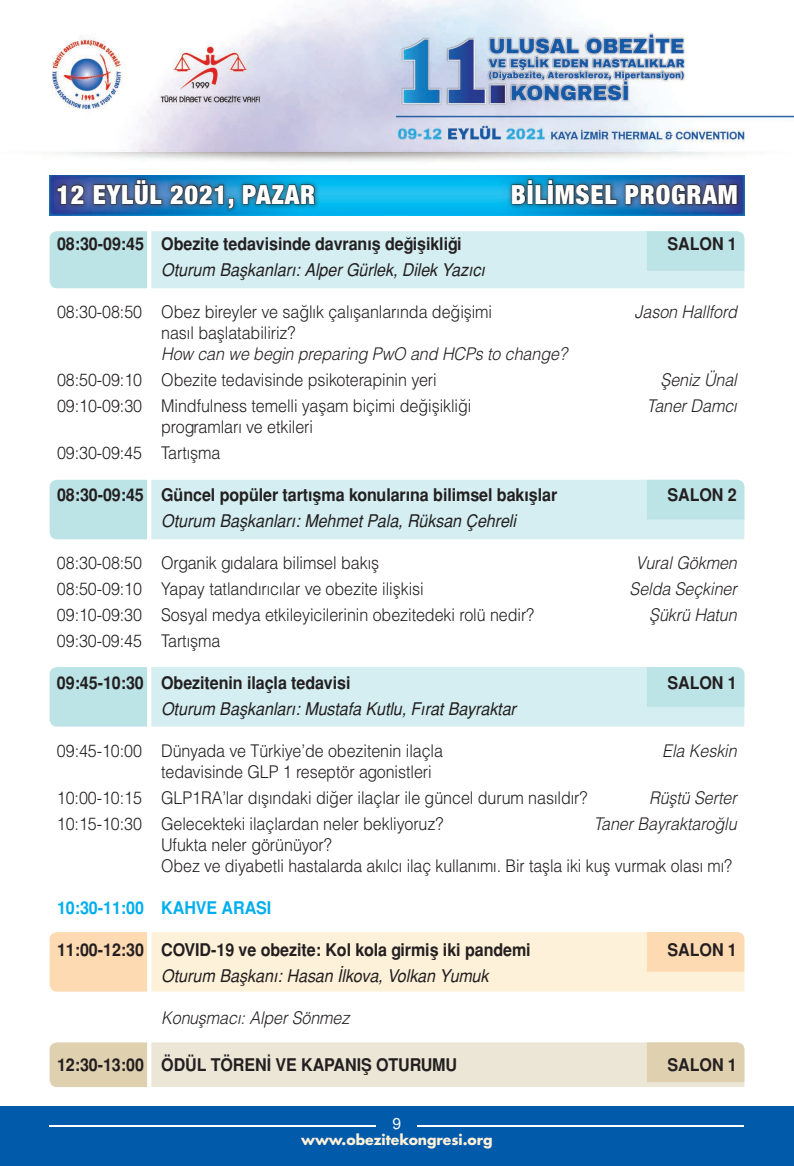
<style>
.page{position:relative;width:794px;height:1166px;background:#fff}
.page>*{position:absolute;margin:0;border:0;box-sizing:border-box;transform-origin:0 0}
.t1{font:900 condensed 26.25px "Helvetica Neue";letter-spacing:.03em;color:#fff}
.t2{font:17.5px/25.9px "Helvetica Light Normal Tr";letter-spacing:-.005em;color:#231f20;scale:.92 1}
.t3{font:700 17.5px "Helvetica Tr";letter-spacing:-.005em;color:#231f20;scale:.92 1}
.t4{font:17.5px "Helvetica Light Italic Tr";letter-spacing:-.005em;color:#231f20;scale:.92 1}
.t5{font:italic 17.5px "Helvetica Tr";letter-spacing:-.005em;color:#231f20;scale:.92 1}
.t6{font:700 17.5px "Helvetica Tr";letter-spacing:-.005em;color:#00aeef;scale:.92 1}
.t7{font:15.75px "Helvetica Normal Tr";color:#fff}
.t8{font:14px "Futura Bold Tr";color:#fef1d9}
</style>
<div class="page">
<img style="left:49px;top:0;width:745px;height:1087px">
<div style="left:0;top:1106px;width:794px;height:60px;background:#015aaa"></div>
<hr style="left:417px;top:1125px;width:327px;height:1px;background:#fff">
<hr style="left:50px;top:1125px;width:326px;height:1px;background:#fff">
<svg style="left:50px;top:231px;width:694px;height:57px;background:#cfebee"></svg>
<svg style="left:50px;top:480px;width:694px;height:59px;background:#cfebee"></svg>
<svg style="left:50px;top:667px;width:694px;height:59px;background:#cfebee"></svg>
<svg style="left:50px;top:932px;width:694px;height:59px;background:#feebd0"></svg>
<svg style="left:50px;top:1042px;width:694px;height:45px;background:#e8e0cc"></svg>
<img style="left:50px;top:175px;width:694px;height:40px">
<div style="left:52px;top:174px;width:690px;height:40px;background:#231f20;opacity:.75"></div>
<svg style="left:57px;top:184px;width:27px;height:21px"></svg>
<svg style="left:93px;top:179px;width:69px;height:26px;background:#354b6e"></svg>
<svg style="left:170px;top:184px;width:64px;height:25px;background:#295d7d"></svg>
<svg style="left:242px;top:178px;width:74px;height:27px;background:#186986"></svg>
<svg style="left:511px;top:180px;width:106px;height:26px;background:#225a75"></svg>
<svg style="left:625px;top:174px;width:112px;height:32px;background:#354e75"></svg>
<h1 class="t1" style="left:56px;top:173px;width:260px">12 EYLÜL 2021, PAZAR</h1>
<h1 class="t1" style="left:511px;top:173px;width:228px">BİLİMSEL PROGRAM</h1>
<p class="t3" style="left:57px;top:233px;width:441px">08:30-09:45 Obezite tedavisinde davranış değişikliği</p>
<p class="t3" style="left:667px;top:233px;width:77px">SALON 1</p>
<p class="t5" style="left:161px;top:259px;width:353px">Oturum Başkanları: Alper Gürlek, Dilek Yazıcı</p>
<p class="t2" style="left:57px;top:298px;width:474px">08:30-08:50 Obez bireyler ve sağlık çalışanlarında değişimi</p>
<p class="t4" style="left:634px;top:301px;width:113px">Jason Hallford</p>
<p class="t2" style="left:161px;top:319px;width:148px">nasıl başlatabiliriz?</p>
<p class="t4" style="left:161px;top:343px;width:442px">How can we begin preparing PwO and HCPs to change?</p>
<p class="t2" style="left:57px;top:366px;width:414px">08:50-09:10 Obezite tedavisinde psikoterapinin yeri</p>
<p class="t4" style="left:660px;top:369px;width:84px">Şeniz Ünal</p>
<p class="t2" style="left:57px;top:392px;width:452px">09:10-09:30 Mindfulness temelli yaşam biçimi değişikliği</p>
<p class="t4" style="left:647px;top:395px;width:99px">Taner Damcı</p>
<p class="t2" style="left:57px;top:413px;width:280px;text-indent:104px">programları ve etkileri<br>09:30-09:45 Tartışma</p>
<p class="t3" style="left:57px;top:484px;width:545px">08:30-09:45 Güncel popüler tartışma konularına bilimsel bakışlar</p>
<p class="t3" style="left:667px;top:484px;width:77px">SALON 2</p>
<p class="t5" style="left:161px;top:510px;width:387px">Oturum Başkanları: Mehmet Pala, Rüksan Çehreli</p>
<p class="t2" style="left:57px;top:549px;width:352px">08:30-08:50 Organik gıdalara bilimsel bakış</p>
<p class="t4" style="left:636px;top:552px;width:111px">Vural Gökmen</p>
<p class="t2" style="left:57px;top:575px;width:400px">08:50-09:10 Yapay tatlandırıcılar ve obezite ilişkisi</p>
<p class="t4" style="left:629px;top:578px;width:118px">Selda Seçkiner</p>
<p class="t2" style="left:57px;top:601px;width:520px">09:10-09:30 Sosyal medya etkileyicilerinin obezitedeki rolü nedir?</p>
<p class="t4" style="left:649px;top:603px;width:97px">Şükrü Hatun</p>
<p class="t2" style="left:57px;top:627px;width:179px">09:30-09:45 Tartışma</p>
<p class="t3" style="left:57px;top:672px;width:320px">09:45-10:30 Obezitenin ilaçla tedavisi</p>
<p class="t3" style="left:667px;top:672px;width:77px">SALON 1</p>
<p class="t5" style="left:161px;top:698px;width:387px">Oturum Başkanları: Mustafa Kutlu, Fırat Bayraktar</p>
<p class="t2" style="left:57px;top:737px;width:421px">09:45-10:00 Dünyada ve Türkiye’de obezitenin ilaçla</p>
<p class="t4" style="left:662px;top:739px;width:82px">Ela Keskin</p>
<p class="t2" style="left:57px;top:758px;width:578px;text-indent:104px">tedavisinde GLP 1 reseptör agonistleri<br>10:00-10:15 GLP1RA’lar dışındaki diğer ilaçlar ile güncel durum nasıldır?</p>
<p class="t4" style="left:649px;top:786px;width:97px">Rüştü Serter</p>
<p class="t2" style="left:57px;top:810px;width:422px">10:15-10:30 Gelecekteki ilaçlardan neler bekliyoruz?</p>
<p class="t4" style="left:594px;top:812px;width:157px">Taner Bayraktaroğlu</p>
<p class="t2" style="left:161px;top:833px;width:622px;line-height:21.2px">Ufukta neler görünüyor?<br>Obez ve diyabetli hastalarda akılcı ilaç kullanımı. Bir taşla iki kuş vurmak olası mı?</p>
<p class="t6" style="left:57px;top:897px;width:234px">10:30-11:00 KAHVE ARASI</p>
<p class="t3" style="left:57px;top:939px;width:516px">11:00-12:30 COVID-19 ve obezite: Kol kola girmiş iki pandemi</p>
<p class="t3" style="left:667px;top:939px;width:77px">SALON 1</p>
<p class="t5" style="left:161px;top:965px;width:357px">Oturum Başkanı: Hasan İlkova, Volkan Yumuk</p>
<p class="t4" style="left:161px;top:1006px;width:206px">Konuşmacı: Alper Sönmez</p>
<p class="t3" style="left:57px;top:1054px;width:436px">12:30-13:00 ÖDÜL TÖRENİ VE KAPANIŞ OTURUMU</p>
<p class="t3" style="left:667px;top:1054px;width:77px">SALON 1</p>
<p class="t7" style="left:392px;top:1114px;width:10px">9</p>
<p class="t8" style="left:301px;top:1130px;width:193px">www.obezitekongresi.org</p>
</div>
